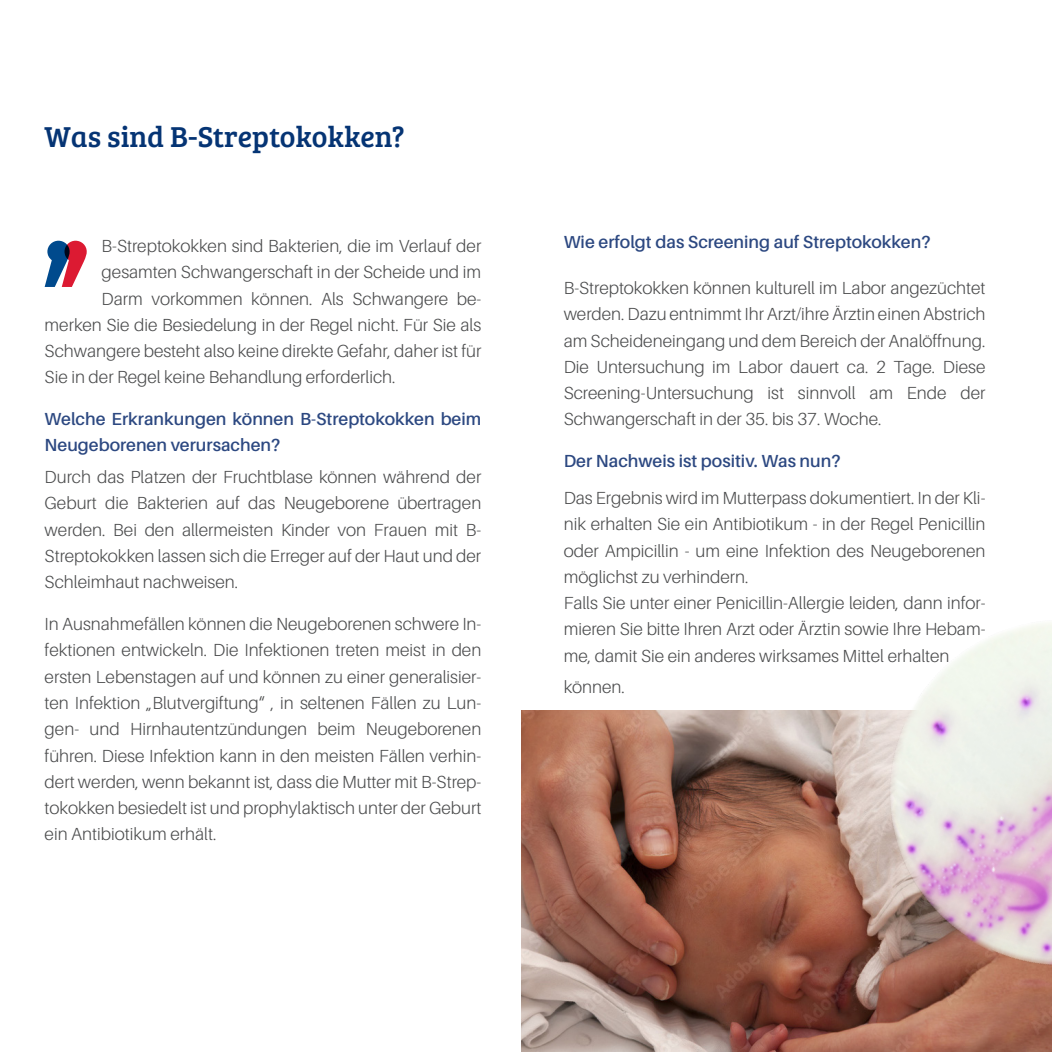
<style>
.page{position:relative;width:1052px;height:1052px;background:#fff}
.page>*{position:absolute;margin:0;border:0;box-sizing:border-box;transform-origin:0 0}
.HL_Innen_18_Pt{font:29.75px "Bree Serif";color:#053474}
.Fließtext{font:300 17.5px/26.2px "Aileron";color:#4b4c4d;text-align:justify}
.Überschrift_Fließtex{font:600 17.5px/26.2px "Aileron";color:#2c4881}
</style>
<div class="page">
<svg style="left:45px;top:241px;width:42px;height:46px"></svg>
<img style="left:521px;top:710px;width:531px;height:342px">
<img style="left:826px;top:623px;width:226px;height:372px">
<p class="HL_Innen_18_Pt" style="left:45px;top:115px;width:362px">Was sind B-Streptokokken?</p>
<p class="Fließtext" style="left:102px;top:233px;width:381px">B-Streptokokken sind Bakterien, die im Verlauf der</p>
<p class="Fließtext" style="left:102px;top:259px;width:381px">gesamten Schwangerschaft in der Scheide und im</p>
<p class="Fließtext" style="left:102px;top:285px;width:381px">Darm vorkommen können. Als Schwangere be-</p>
<p class="Fließtext" style="left:45px;top:312px;width:438px">merken Sie die Besiedelung in der Regel nicht. Für Sie als</p>
<p class="Fließtext" style="left:45px;top:338px;width:438px">Schwangere besteht also keine direkte Gefahr, daher ist für</p>
<p class="Fließtext" style="left:45px;top:364px;width:352px">Sie in der Regel keine Behandlung erforderlich.</p>
<p class="Überschrift_Fließtex" style="left:45px;top:405px;width:438px">Welche Erkrankungen können B-Streptokokken beim<br>Neugeborenen verursachen?</p>
<p class="Fließtext" style="left:45px;top:464px;width:438px">Durch das Platzen der Fruchtblase können während der Geburt die Bakterien auf das Neugeborene übertragen werden. Bei den allermeisten Kinder von Frauen mit B-Streptokokken lassen sich die Erreger auf der Haut und der Schleimhaut nachweisen.</p>
<p class="Fließtext" style="left:45px;top:611px;width:438px">In Ausnahmefällen können die Neugeborenen schwere In&shy;fektionen entwickeln. Die Infektionen treten meist in den ersten Lebenstagen auf und können zu einer generalisier&shy;ten Infektion „Blutvergiftung“ , in seltenen Fällen zu Lun&shy;gen- und Hirnhautentzündungen beim Neugeborenen führen. Diese Infektion kann in den meisten Fällen verhin&shy;dert werden, wenn bekannt ist, dass die Mutter mit B-Strep&shy;tokokken besiedelt ist und prophylaktisch unter der Geburt ein Antibiotikum erhält.</p>
<p class="Überschrift_Fließtex" style="left:564px;top:229px;width:368px">Wie erfolgt das Screening auf Streptokokken?</p>
<p class="Fließtext" style="left:564px;top:275px;width:423px">B-Streptokokken können kulturell im Labor angezüchtet werden. Dazu entnimmt Ihr Arzt/ihre Ärztin einen Abstrich am Scheideneingang und dem Bereich der Analöffnung.<br>Die Untersuchung im Labor dauert ca. 2 Tage. Diese Screening-Untersuchung ist sinnvoll am Ende der Schwangerschaft in der 35. bis 37. Woche.</p>
<p class="Überschrift_Fließtex" style="left:564px;top:447px;width:278px">Der Nachweis ist positiv. Was nun?</p>
<p class="Fließtext" style="left:564px;top:485px;width:423px">Das Ergebnis wird im Mutterpass dokumentiert. In der Kli&shy;nik erhalten Sie ein Antibiotikum - in der Regel Penicillin oder Ampicillin - um eine Infektion des Neugeborenen möglichst zu verhindern.</p>
<p class="Fließtext" style="left:564px;top:590px;width:423px">Falls Sie unter einer Penicillin-Allergie leiden, dann infor&shy;mieren Sie bitte Ihren Arzt oder Ärztin sowie Ihre Hebam&shy;me, damit Sie ein anderes wirksames Mittel erhalten</p>
<p class="Fließtext" style="left:564px;top:674px;width:63px">können.</p>
</div>
